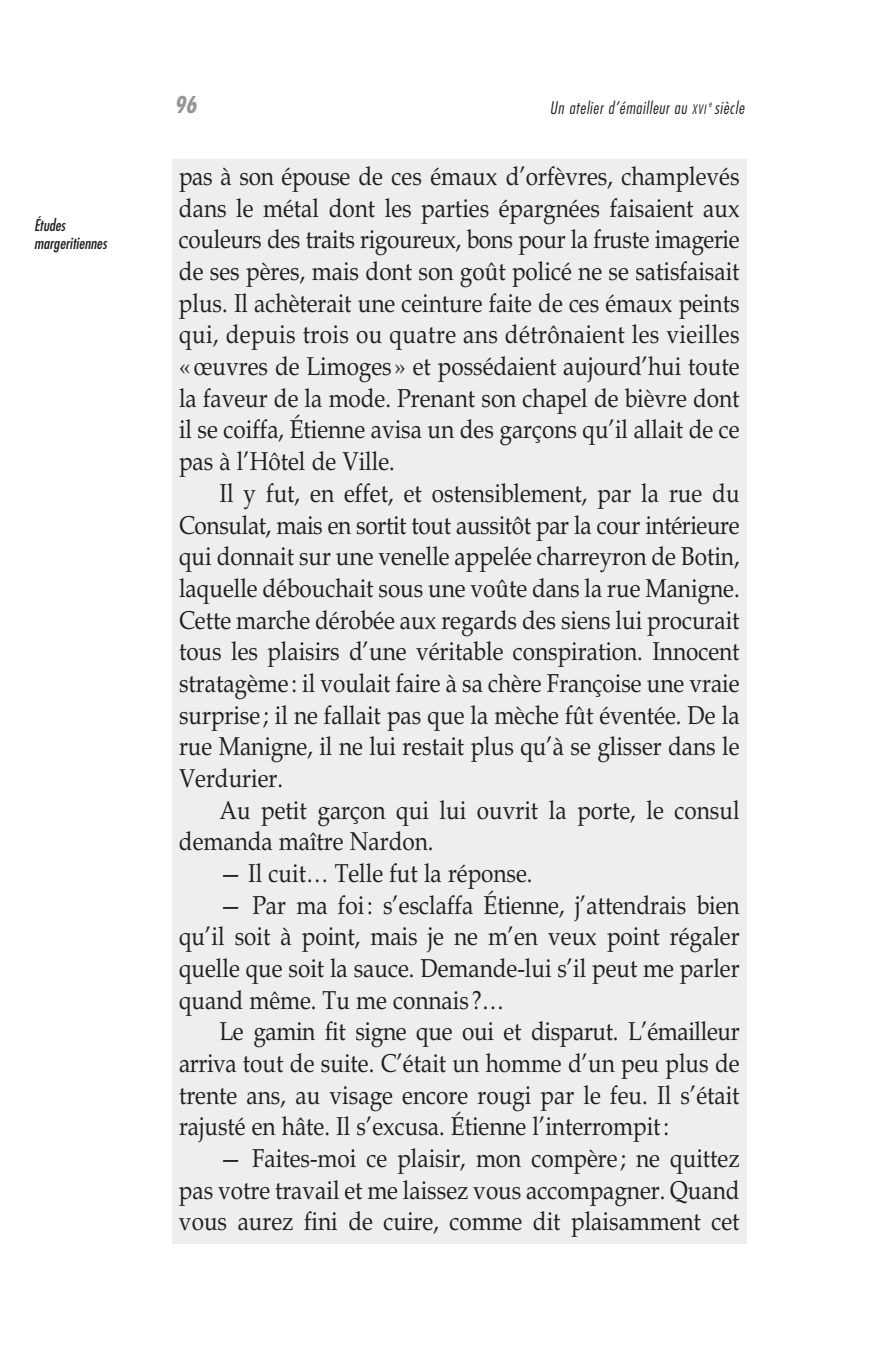
<style>
.page{position:relative;width:874px;height:1372px;background:#fff}
.page>*{position:absolute;margin:0;border:0;box-sizing:border-box;transform-origin:0 0}
.t1{font:25.88px/31.7px "Book Antiqua";color:#231f20;text-align:justify;scale:.87 1}
.t2{font:italic 700 condensed 22.5px "Futura";color:#939598}
.t3{font:italic 300 condensed 16.88px "Futura";letter-spacing:.04em;color:#231f20}
.t4{font:italic condensed 15.75px/18px "Futura";color:#231f20}
.s1{font-size:12.6px}
</style>
<div class="page">
<div style="left:172px;top:159px;width:574px;height:1085px;background:#eeeeef"></div>
<p class="t4" style="left:34px;top:217px;width:74px">Études margeritiennes</p>
<p class="t2" style="left:174px;top:95px;width:24px">96</p>
<p class="t3" style="left:550px;top:100px;width:196px">Un atelier d’émailleur au <span class="s1">XVI</span> <sup>e</sup> siècle</p>
<p class="t1" style="left:179px;top:160px;width:646px">pas à son épouse de ces émaux d’orfèvres, champlevés dans le métal dont les parties épargnées faisaient aux couleurs des traits rigoureux, bons pour la fruste imagerie de ses pères, mais dont son goût policé ne se satisfaisait plus. Il achèterait une ceinture faite de ces émaux peints qui, depuis trois ou quatre ans détrônaient les vieilles « œuvres de Limoges» et possédaient aujourd’hui toute la faveur de la mode. Prenant son chapel de bièvre dont il se coiffa, Étienne avisa un des garçons qu’il allait de ce pas à l’Hôtel de Ville.</p>
<p class="t1" style="left:179px;top:477px;width:646px;text-indent:41px">Il y fut, en effet, et ostensiblement, par la rue du Consulat, mais en sortit tout aussitôt par la cour intérieure qui donnait sur une venelle appelée charreyron de Botin, laquelle débouchait sous une voûte dans la rue Manigne.<br>Cette marche dérobée aux regards des siens lui procurait tous les plaisirs d’une véritable conspiration. Innocent stratagème : il voulait faire à sa chère Françoise une vraie surprise ; il ne fallait pas que la mèche fût éventée. De la rue Manigne, il ne lui restait plus qu’à se glisser dans le Verdurier.</p>
<p class="t1" style="left:179px;top:793px;width:646px;text-indent:40px">Au petit garçon qui lui ouvrit la porte, le consul demanda maître Nardon.</p>
<p class="t1" style="left:219px;top:857px;width:361px">— Il cuit… Telle fut la réponse.</p>
<p class="t1" style="left:179px;top:888px;width:646px;text-indent:40px">— Par ma foi: s’esclaffa Étienne, j’attendrais bien qu’il soit à point, mais je ne m’en veux point régaler quelle que soit la sauce. Demande-lui s’il peut me parler quand même. Tu me connais ?…</p>
<p class="t1" style="left:179px;top:1015px;width:646px;text-indent:41px">Le gamin fit signe que oui et disparut. L’émailleur arriva tout de suite. C’était un homme d’un peu plus de trente ans, au visage encore rougi par le feu. Il s’était rajusté en hâte. Il s’excusa. Étienne l’interrompit:</p>
<p class="t1" style="left:179px;top:1142px;width:646px;text-indent:41px">— Faites-moi ce plaisir, mon compère ; ne quittez pas votre travail et me laissez vous accompagner. Quand vous aurez fini de cuire, comme dit plaisamment cet</p>
</div>
